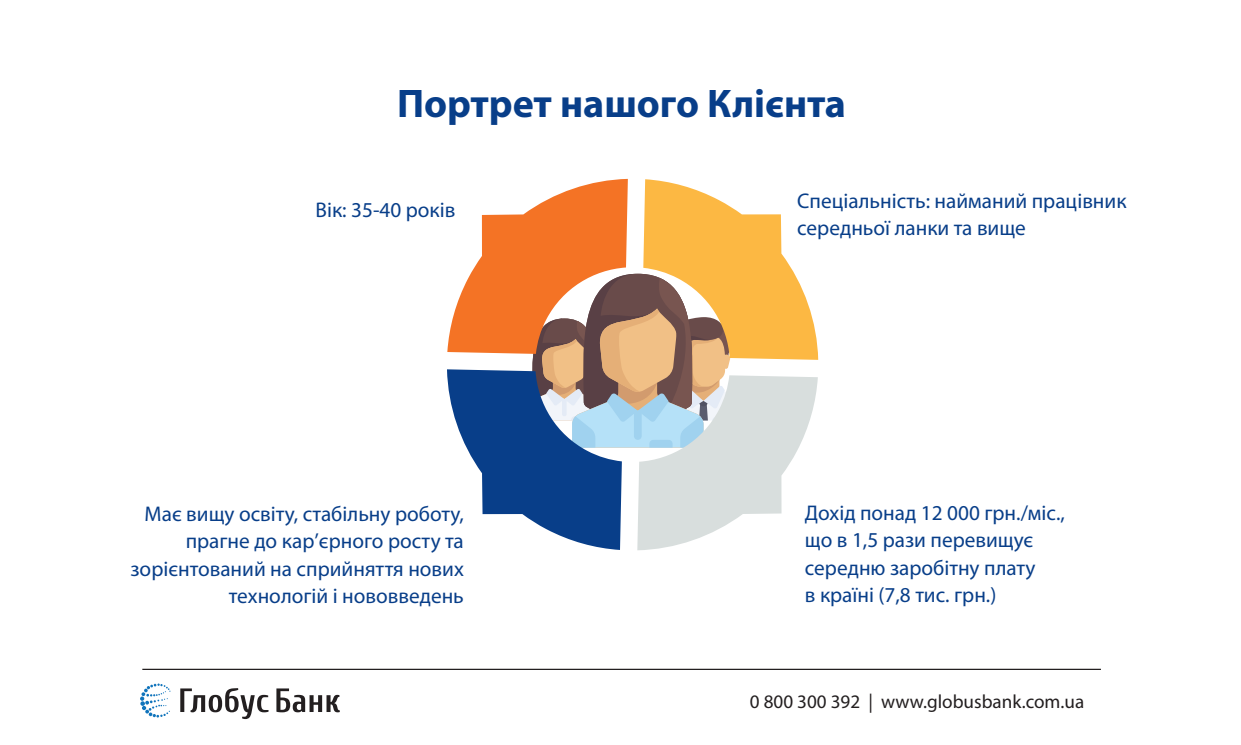
<style>
.page{position:relative;width:1241px;height:745px;background:#fff}
.page>*{position:absolute;margin:0;border:0;box-sizing:border-box;transform-origin:0 0}
.t1{font:700 40px "Myriad Pro";color:#083e89}
.t2{font:21.25px/27.5px "Myriad Pro";color:#083e89}
.t3{font:19.12px "Myriad Pro";color:#231f20}
</style>
<div class="page">
<svg style="left:180px;top:688px;width:88px;height:30px"></svg>
<svg style="left:276px;top:688px;width:64px;height:23px"></svg>
<svg style="left:140px;top:683px;width:30px;height:34px"></svg>
<hr style="left:142px;top:668px;width:958px;height:1px;background:#231f20">
<svg style="left:447px;top:179px;width:371px;height:371px"></svg>
<h1 class="t1" style="left:397px;top:77px;width:450px">Портрет нашого Клієнта</h1>
<p class="t2" style="left:315px;top:196px;width:141px">Вік: 35-40 років</p>
<p class="t2" style="left:797px;top:186px;width:331px">Спеціальність: найманий працівник середньої ланки та вище</p>
<p class="t2" style="left:130px;top:499px;width:335px;text-align:right">Має вищу освіту, стабільну роботу, прагне до кар’єрного росту та зорієнтований на сприйняття нових технологій і нововведень</p>
<p class="t2" style="left:804px;top:498px;width:261px">Дохід понад 12 000 грн./міс., що в 1,5 рази перевищує середню заробітну плату<br>в країні (7,8 тис. грн.)</p>
<p class="t3" style="left:749px;top:689px;width:336px">0 800 300 392 | www.globusbank.com.ua</p>
</div>
